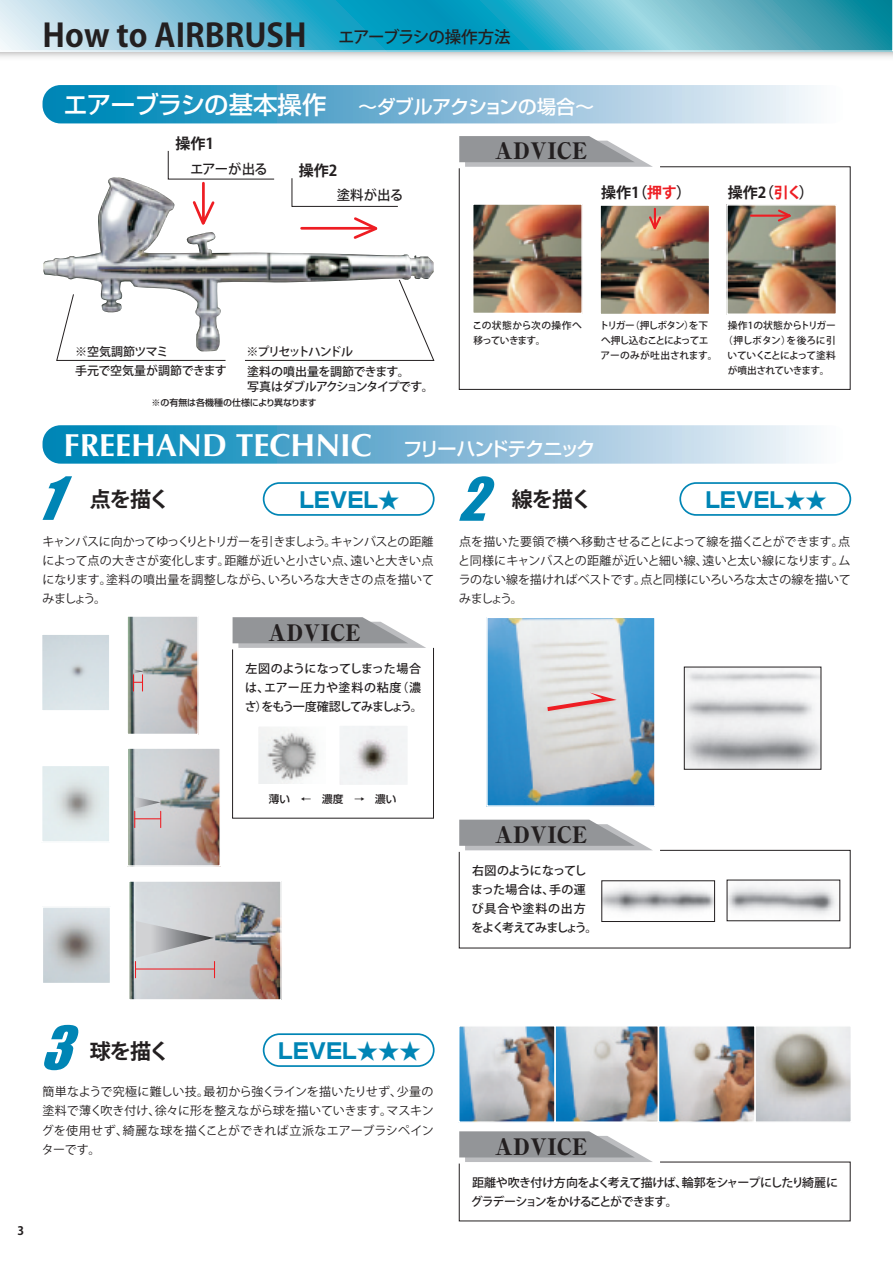
<style>
.page{position:relative;width:893px;height:1263px;background:#fff}
.page>*{position:absolute;margin:0;border:0;box-sizing:border-box;transform-origin:0 0}
.t1{font:700 31.95px "Optima";color:#fff}
.t2{font:700 31.95px "Koz Go Pro";color:#231f20}
.t3{font:500 24.45px "Shin Go Pro";letter-spacing:-.025em;color:#fff}
.t4{font:800 expanded 22.35px "Ryumin Pro";color:#231f20}
.t5{font:700 21.3px "Shin Go Pro";color:#0085b5}
.t6{font:700 21px "Koz Go Std";letter-spacing:-.04em;color:#231f20}
.t7{font:500 19.2px "Shin Go Pro";letter-spacing:-.04em;color:#fff}
.t8{font:700 15px "Koz Go Std";color:#231f20}
.t9{font:500 13.5px "Koz Go Std";letter-spacing:-.01em;color:#231f20}
.t10{font:12px/19.2px "Koz Go Std";letter-spacing:-.005em;color:#231f20;text-align:justify}
.t11{font:500 12px/19.2px "Koz Go Std";letter-spacing:-.05em;color:#231f20}
.t12{font:500 12px/19.2px "Koz Go Std";letter-spacing:-.025em;color:#231f20}
.t13{font:500 12px/19.2px "Koz Go Std";letter-spacing:-.005em;color:#231f20}
.t14{font:500 12px "Koz Go Std";letter-spacing:-.125em;color:#231f20}
.t15{font:700 11.7px "Koz Go Pro";color:#231f20}
.t16{font:500 10.65px "Shin Go Pro";color:#231f20}
.t17{font:500 9.75px/14.9px "Koz Go Std";letter-spacing:-.04em;color:#231f20}
.t18{font:500 9px "Shin Go Pro";letter-spacing:-.01em;color:#231f20}
.s1{font-weight:500;font-size:16.5px}
.s2{color:#ee1d23}
.s3{font-family:"Shin Go Pro";font-weight:500;font-size:19.2px}
</style>
<div class="page">
<img style="left:458px;top:166px;width:393px;height:224px">
<svg style="left:459px;top:136px;width:194px;height:31px;background:#abacaf"></svg>
<svg style="left:458px;top:1131px;width:393px;height:91px"></svg>
<svg style="left:458px;top:820px;width:393px;height:129px"></svg>
<svg style="left:43px;top:85px;width:771px;height:38px;background:#74b6d5"></svg>
<svg style="left:43px;top:425px;width:771px;height:39px;background:#76b7d5"></svg>
<img style="left:43px;top:177px;width:391px;height:117px">
<svg style="left:459px;top:476px;width:36px;height:45px"></svg>
<svg style="left:44px;top:1025px;width:35px;height:45px"></svg>
<svg style="left:43px;top:476px;width:29px;height:44px"></svg>
<img style="left:131px;top:883px;width:148px;height:115px">
<div style="left:128px;top:880px;width:154px;height:121px;border:2px solid #fff"></div>
<img style="left:45px;top:909px;width:63px;height:72px">
<div style="left:42px;top:906px;width:69px;height:78px;border:2px solid #fff"></div>
<img style="left:130px;top:750px;width:88px;height:114px">
<div style="left:127px;top:747px;width:94px;height:120px;border:2px solid #fff"></div>
<div style="left:41px;top:765px;width:70px;height:78px;border:2px solid #fff"></div>
<img style="left:44px;top:636px;width:64px;height:73px">
<div style="left:41px;top:633px;width:70px;height:79px;border:2px solid #fff"></div>
<img style="left:129px;top:618px;width:67px;height:114px">
<div style="left:126px;top:615px;width:73px;height:120px;border:2px solid #fff"></div>
<img style="left:604px;top:882px;width:109px;height:38px">
<div style="left:602px;top:880px;width:113px;height:42px;border:1px solid #231f20"></div>
<img style="left:729px;top:882px;width:109px;height:37px">
<img style="left:461px;top:1028px;width:388px;height:92px">
<div style="left:458px;top:1025px;width:98px;height:98px;border:2px solid #fff"></div>
<div style="left:554px;top:1025px;width:105px;height:98px;border:2px solid #fff"></div>
<div style="left:754px;top:1025px;width:98px;height:98px;border:2px solid #fff"></div>
<div style="left:658px;top:1025px;width:98px;height:98px;border:2px solid #fff"></div>
<svg style="left:56px;top:294px;width:170px;height:67px"></svg>
<svg style="left:245px;top:279px;width:189px;height:82px"></svg>
<svg style="left:232px;top:617px;width:202px;height:202px"></svg>
<img style="left:260px;top:728px;width:64px;height:54px">
<div style="left:257px;top:725px;width:70px;height:60px;border:2px solid #fff"></div>
<img style="left:341px;top:727px;width:65px;height:56px">
<div style="left:338px;top:724px;width:71px;height:62px;border:2px solid #fff"></div>
<img style="left:489px;top:619px;width:164px;height:185px">
<div style="left:486px;top:616px;width:170px;height:191px;border:2px solid #fff"></div>
<svg style="left:547px;top:692px;width:70px;height:19px"></svg>
<div style="left:263px;top:482px;width:172px;height:34px;border:2px solid #0085b5;border-radius:16px"></div>
<div style="left:263px;top:1033px;width:172px;height:34px;border:2px solid #0085b5;border-radius:16px"></div>
<div style="left:679px;top:482px;width:172px;height:34px;border:2px solid #0085b5;border-radius:16px"></div>
<svg style="left:749px;top:208px;width:50px;height:15px"></svg>
<svg style="left:647px;top:207px;width:16px;height:31px"></svg>
<svg style="left:133px;top:669px;width:10px;height:22px"></svg>
<svg style="left:134px;top:797px;width:27px;height:30px"></svg>
<svg style="left:135px;top:921px;width:80px;height:57px;background:#c5c3c5"></svg>
<hr style="left:136px;top:968px;width:78px;height:1px;background:#ee1d23">
<svg style="left:0;top:0;width:892px;height:51px;background:#5bb6cd"></svg>
<svg style="left:892px;top:0;width:1px;height:51px"></svg>
<h1 class="t2" style="left:43px;top:15px;width:470px">How to AIRBRUSH　<span class="s1">エアーブラシの操作方法</span></h1>
<h2 class="t3" style="left:63px;top:84px;width:265px">エアーブラシの基本操作</h2>
<h3 class="t7" style="left:358px;top:91px;width:238px">～ダブルアクションの場合～</h3>
<p class="t8" style="left:175px;top:134px;width:40px">操作1</p>
<p class="t9" style="left:190px;top:160px;width:79px">エアーが出る</p>
<p class="t8" style="left:299px;top:161px;width:40px">操作2</p>
<p class="t9" style="left:337px;top:187px;width:68px">塗料が出る</p>
<h3 class="t4" style="left:495px;top:133px;width:94px">ADVICE</h3>
<p class="t8" style="left:601px;top:182px;width:92px">操作1（<span class="s2">押す</span>）</p>
<p class="t8" style="left:728px;top:182px;width:88px">操作2（<span class="s2">引く</span>）</p>
<p class="t13" style="left:75px;top:342px;width:153px">※空気調節ツマミ<br>手元で空気量が調節できます</p>
<p class="t14" style="left:246px;top:344px;width:108px">※プリセットハンドル</p>
<p class="t11" style="left:247px;top:365px;width:188px;line-height:14.9px">塗料の噴出量を調節できます。<br>写真はダブルアクションタイプです。</p>
<p class="t18" style="left:151px;top:395px;width:167px">※の有無は各機種の仕様により異なります</p>
<p class="t17" style="left:473px;top:319px;width:111px">この状態から次の操作へ移っていきます。</p>
<p class="t17" style="left:600px;top:319px;width:120px">トリガー（押しボタン）を下へ押し込むことによってエアーのみが吐出されます。</p>
<h1 class="t1" style="left:64px;top:426px;width:533px">FREEHAND TECHNIC <span class="s3">フリーハンドテクニック</span></h1>
<p class="t17" style="left:723px;top:319px;width:115px;text-align:center">操作1の状態からトリガー（押しボタン）を後ろに引いていくことによって塗料が噴出されていきます。</p>
<h3 class="t6" style="left:90px;top:486px;width:82px">点を描く</h3>
<h3 class="t5" style="left:299px;top:483px;width:101px">LEVEL★</h3>
<h3 class="t6" style="left:512px;top:486px;width:82px">線を描く</h3>
<h3 class="t5" style="left:705px;top:483px;width:123px">LEVEL★★</h3>
<p class="t10" style="left:42px;top:532px;width:393px">キャンバスに向かってゆっくりとトリガーを引きましょう。キャンバスとの距離によって点の大きさが変化します。距離が近いと小さい点、遠いと大きい点になります。塗料の噴出量を調整しながら、いろいろな大きさの点を描いてみましょう。</p>
<h3 class="t4" style="left:268px;top:614px;width:94px">ADVICE</h3>
<p class="t12" style="left:245px;top:659px;width:179px">左図のようになってしまった場合は、エアー圧力や塗料の粘度（濃さ）をもう一度確認してみましょう。</p>
<p class="t10" style="left:458px;top:532px;width:394px">点を描いた要領で横へ移動させることによって線を描くことができます。点と同様にキャンバスとの距離が近いと細い線、遠いと太い線になります。ムラのない線を描ければベストです。点と同様にいろいろな太さの線を描いてみましょう。</p>
<p class="t16" style="left:269px;top:790px;width:129px">薄い　←　濃度　→　濃い</p>
<h3 class="t4" style="left:495px;top:817px;width:94px">ADVICE</h3>
<p class="t11" style="left:471px;top:862px;width:128px">右図のようになってしまった場合は、手の運び具合や塗料の出方をよく考えてみましょう。</p>
<h3 class="t6" style="left:90px;top:1037px;width:82px">球を描く</h3>
<h3 class="t5" style="left:278px;top:1034px;width:144px">LEVEL★★★</h3>
<p class="t10" style="left:42px;top:1083px;width:394px">簡単なようで究極に難しい技。最初から強くラインを描いたりせず、少量の塗料で薄く吹き付け、徐々に形を整えながら球を描いていきます。マスキングを使用せず、綺麗な球を描くことができれば立派なエアーブラシペインターです。</p>
<p class="t15" style="left:18px;top:1223px;width:8px">3</p>
<h3 class="t4" style="left:495px;top:1129px;width:94px">ADVICE</h3>
<p class="t11" style="left:471px;top:1173px;width:369px">距離や吹き付け方向をよく考えて描けば、輪郭をシャープにしたり綺麗にグラデーションをかけることができます。</p>
</div>
